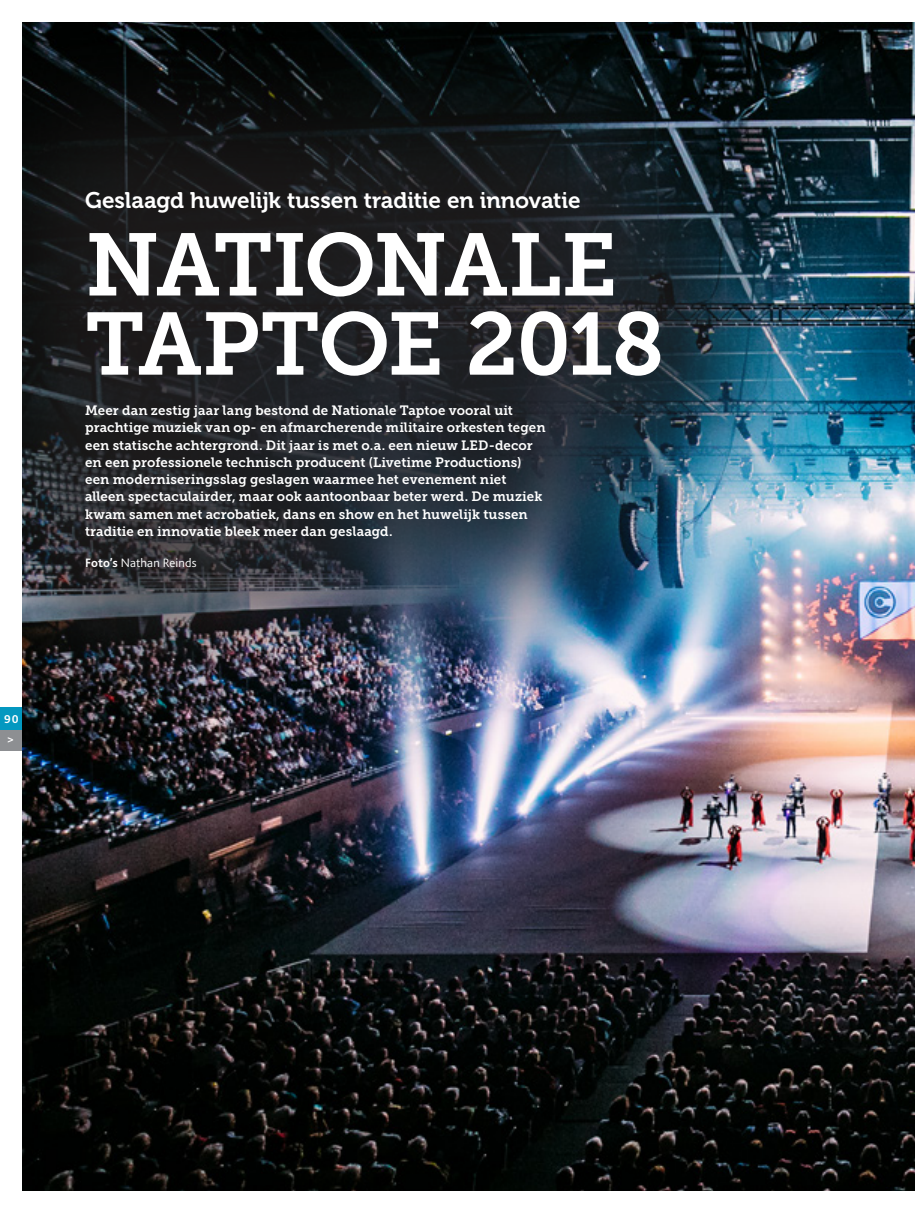
<style>
.page{position:relative;width:915px;height:1212px;background:#fff}
.page>*{position:absolute;margin:0;border:0;box-sizing:border-box;transform-origin:0 0}
.Hoodkop1{font:87.9px "Museo Slab 700";letter-spacing:-.025em;color:#fff}
.B16_kop{font:22.5px "Museo 700";letter-spacing:-.005em;color:#fff}
.intro_tekst{font:13.5px/17.2px "Museo Slab 700";letter-spacing:.005em;color:#fff}
.extra_info_kop{font:300 12.75px "Bliss 2";letter-spacing:.01em;color:#fff}
.kop_alinea{font:700 12px "Bliss 2";color:#fff}
.s1{font-weight:700}
</style>
<div class="page">
<img style="left:21px;top:22px;width:893px;height:1169px">
<div style="left:0;top:11px;width:837px;height:737px;background:#231f20;opacity:.8"></div>
<div style="left:0;top:0;width:21px;height:1212px;background:#fff"></div>
<div style="left:0;top:0;width:914px;height:21px;background:#fff"></div>
<div style="left:0;top:728px;width:21px;height:22px;background:#8d8f92"></div>
<div style="left:0;top:707px;width:21px;height:22px;background:#0398c0"></div>
<p class="kop_alinea" style="left:4px;top:711px;width:16px">90</p>
<p class="kop_alinea" style="left:7px;top:732px;width:8px">&gt;</p>
<p class="B16_kop" style="left:85px;top:188px;width:497px">Geslaagd huwelijk tussen traditie en innovatie</p>
<p class="Hoodkop1" style="left:85px;top:215px;width:533px">NATIONALE</p>
<p class="Hoodkop1" style="left:85px;top:294px;width:581px">TAPTOE 2018</p>
<p class="intro_tekst" style="left:85px;top:402px;width:462px">Meer dan zestig jaar lang bestond de Nationale Taptoe vooral uit prachtige muziek van op- en afmarcherende militaire orkesten tegen een statische achtergrond. Dit jaar is met o.a. een nieuw LED-decor en een professionele technisch producent (Livetime Productions) een moderniseringsslag geslagen waarmee het evenement niet alleen spectaculairder, maar ook aantoonbaar beter werd. De muziek kwam samen met acrobatiek, dans en show en het huwelijk tussen traditie en innovatie bleek meer dan geslaagd.</p>
<p class="extra_info_kop" style="left:85px;top:555px;width:113px"><span class="s1">Foto’s</span> Nathan Reinds</p>
</div>
